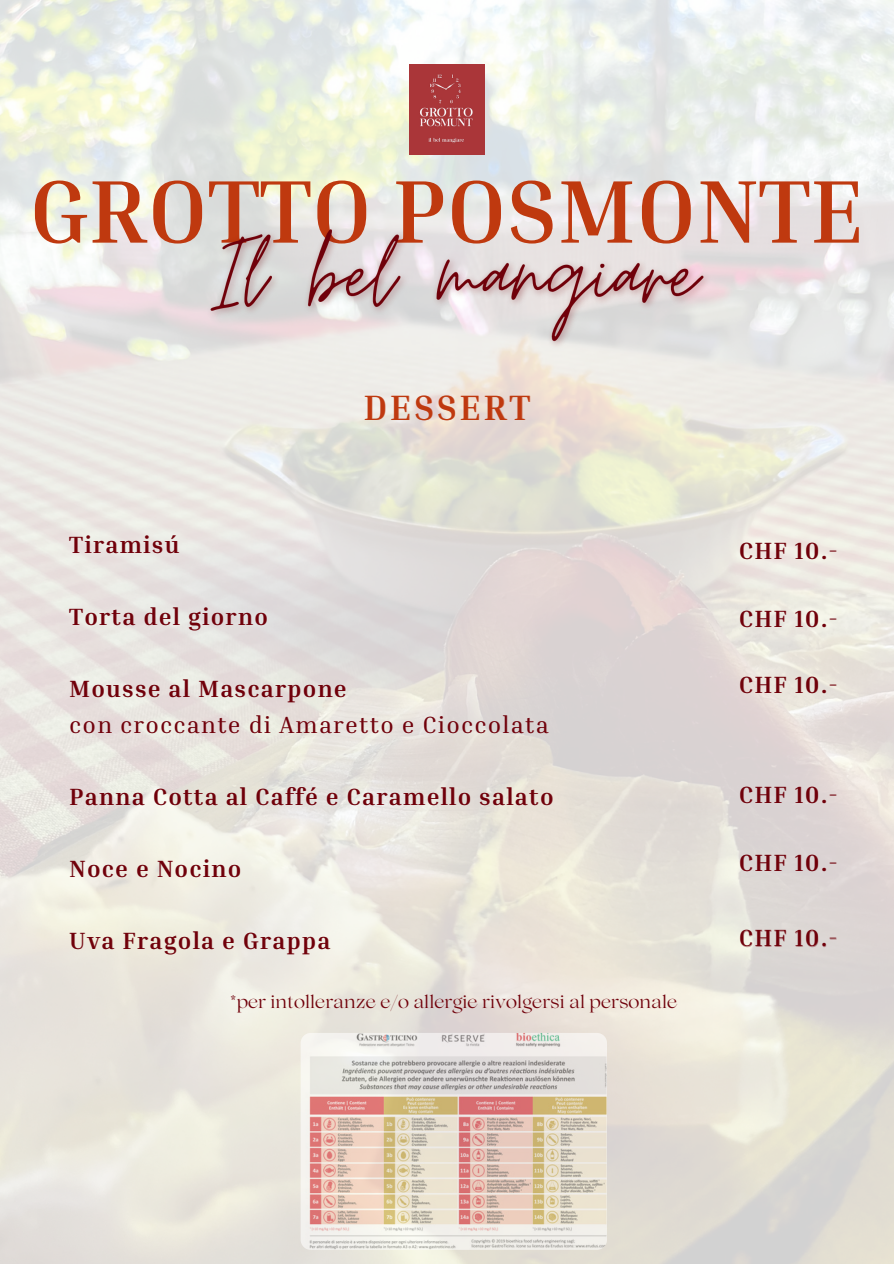
<style>
.page{position:relative;width:894px;height:1264px;background:#fff}
.page>*{position:absolute;margin:0;border:0;box-sizing:border-box;transform-origin:0 0}
.t1{font:700 90px "Inria Serif";color:#bf390f}
.t2{font:700 36px "Inria Serif";letter-spacing:.07em;color:#bf390f}
.t3{font:700 24px "Inria Serif";letter-spacing:.055em;color:#70000a}
.t4{font:24px "Inria Serif";letter-spacing:.055em;color:#70000a}
.t5{font:18px "Lovelace";color:#70000a}
</style>
<div class="page">
<img style="left:0;top:0;width:893px;height:1263px">
<img style="left:410px;top:65px;width:74px;height:90px">
<img style="left:198px;top:205px;width:519px;height:151px">
<img style="left:300px;top:1032px;width:306px;height:217px;border-radius:10px">
<h5 class="t1" style="left:29px;top:155px;width:836px">GROTTO POSMONTE</h5>
<p class="t3" style="left:69px;top:529px;width:111px">Tiramisú</p>
<p class="t3" style="left:69px;top:601px;width:200px">Torta del giorno</p>
<h5 class="t2" style="left:363px;top:384px;width:168px">DESSERT</h5>
<h2 class="t3" style="left:69px;top:673px;width:279px">Mousse al Mascarpone</h2>
<h3 class="t4" style="left:69px;top:709px;width:481px">con croccante di Amaretto e Cioccolata</h3>
<h5 class="t3" style="left:69px;top:781px;width:485px">Panna Cotta al Caffé e Caramello salato</h5>
<h5 class="t3" style="left:69px;top:853px;width:173px">Noce e Nocino</h5>
<h6 class="t3" style="left:69px;top:925px;width:262px">Uva Fragola e Grappa</h6>
<h4 class="t5" style="left:230px;top:995px;width:448px">*per intolleranze e/o allergie rivolgersi al personale</h4>
<h5 class="t3" style="left:738px;top:535px;width:100px">CHF 10.-</h5>
<h4 class="t3" style="left:738px;top:603px;width:100px">CHF 10.-</h4>
<h4 class="t3" style="left:738px;top:669px;width:100px">CHF 10.-</h4>
<h4 class="t3" style="left:738px;top:779px;width:100px">CHF 10.-</h4>
<h4 class="t3" style="left:738px;top:847px;width:100px">CHF 10.-</h4>
<h4 class="t3" style="left:738px;top:923px;width:100px">CHF 10.-</h4>
</div>
